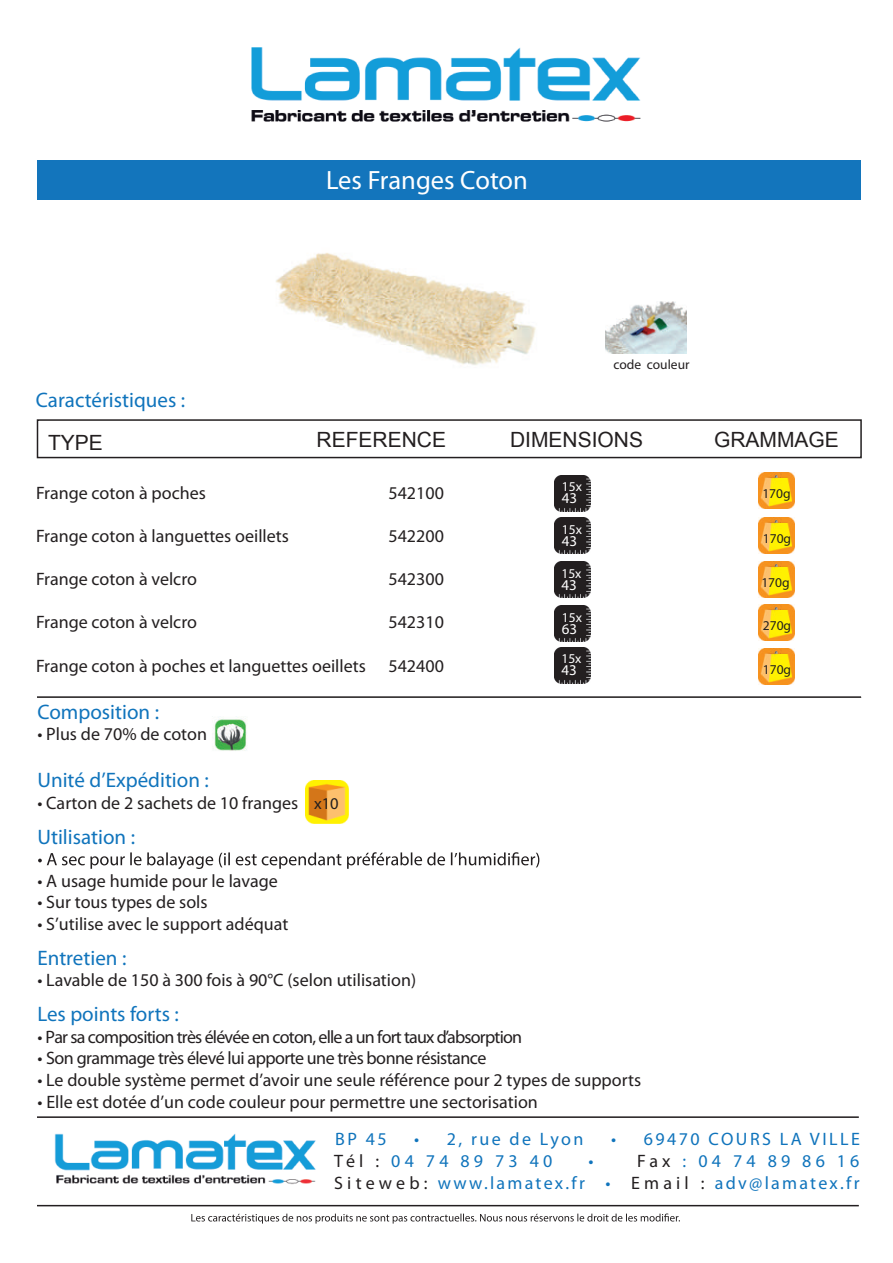
<style>
.page{position:relative;width:893px;height:1263px;background:#fff}
.page>*{position:absolute;margin:0;border:0;box-sizing:border-box;transform-origin:0 0}
.t1{font:26.55px "Myriad Pro";color:#fff}
.t2{font:21px "Myriad Pro";color:#1074bc}
.t3{font:21px "Arial";color:#231f20}
.t4{font:18px "Myriad Pro";color:#231f20}
.t5{font:18px/21.6px "Myriad Pro";letter-spacing:.135em;color:#1074bc;text-align:right}
.t6{font:18px "Myriad Pro";letter-spacing:-.045em;color:#231f20}
.t7{font:18px "Myriad Pro";letter-spacing:-.03em;color:#231f20}
.t8{font:18px "Myriad Pro";letter-spacing:.23em;color:#1074bc}
.t9{font:16.5px "Myriad Pro";color:#231f20}
.t10{font:15px "Myriad Pro";color:#fff}
.t11{font:13.5px "Myriad Pro";color:#231f20}
.t12{font:13.5px "Myriad Pro";color:#fff}
.s1{color:#231f20}
</style>
<div class="page">
<img style="left:759px;top:473px;width:35px;height:35px">
<img style="left:759px;top:518px;width:35px;height:36px">
<img style="left:759px;top:561px;width:35px;height:36px">
<img style="left:759px;top:605px;width:35px;height:35px">
<img style="left:759px;top:649px;width:35px;height:36px">
<img style="left:555px;top:475px;width:36px;height:36px">
<img style="left:555px;top:518px;width:36px;height:36px">
<img style="left:554px;top:561px;width:36px;height:36px">
<img style="left:555px;top:605px;width:36px;height:36px">
<img style="left:554px;top:647px;width:36px;height:36px">
<img style="left:269px;top:199px;width:273px;height:166px">
<img style="left:605px;top:302px;width:81px;height:52px">
<img style="left:213px;top:719px;width:34px;height:32px">
<img style="left:306px;top:781px;width:42px;height:42px">
<img style="left:54px;top:1133px;width:262px;height:52px">
<hr style="left:37px;top:1116px;width:822px;height:2px;background:#231f20">
<hr style="left:37px;top:1205px;width:822px;height:1px;background:#231f20">
<svg style="left:191px;top:1213px;width:489px;height:10px"></svg>
<div style="left:37px;top:160px;width:824px;height:39px;background:#1375bc"></div>
<div style="left:37px;top:419px;width:825px;height:39px;border:2px solid #231f20"></div>
<img style="left:251px;top:47px;width:390px;height:75px">
<svg style="left:38px;top:852px;width:501px;height:17px"></svg>
<hr style="left:37px;top:696px;width:824px;height:2px;background:#231f20">
<p class="t2" style="left:36px;top:387px;width:151px">Caractéristiques :</p>
<h1 class="t1" style="left:326px;top:163px;width:203px">Les Franges Coton</h1>
<p class="t11" style="left:613px;top:356px;width:78px">code couleur</p>
<p class="t3" style="left:48px;top:428px;width:56px">TYPE</p>
<p class="t3" style="left:316px;top:425px;width:131px">REFERENCE</p>
<p class="t3" style="left:510px;top:425px;width:135px">DIMENSIONS</p>
<p class="t3" style="left:714px;top:425px;width:126px">GRAMMAGE</p>
<p class="t4" style="left:36px;top:482px;width:171px">Frange coton à poches</p>
<p class="t4" style="left:36px;top:525px;width:254px">Frange coton à languettes oeillets</p>
<p class="t4" style="left:36px;top:568px;width:162px">Frange coton à velcro</p>
<p class="t4" style="left:36px;top:611px;width:162px">Frange coton à velcro</p>
<p class="t4" style="left:36px;top:654px;width:331px">Frange coton à poches et languettes oeillets</p>
<p class="t4" style="left:388px;top:482px;width:57px">542100</p>
<p class="t4" style="left:388px;top:525px;width:57px">542200</p>
<p class="t4" style="left:388px;top:568px;width:57px">542300</p>
<p class="t4" style="left:388px;top:611px;width:57px">542310</p>
<p class="t4" style="left:388px;top:654px;width:57px">542400</p>
<p class="t12" style="left:562px;top:479px;width:22px">15x</p>
<p class="t10" style="left:562px;top:489px;width:17px">43</p>
<p class="t12" style="left:562px;top:521px;width:22px">15x</p>
<p class="t10" style="left:562px;top:532px;width:17px">43</p>
<p class="t12" style="left:561px;top:565px;width:22px">15x</p>
<p class="t10" style="left:561px;top:575px;width:17px">43</p>
<p class="t12" style="left:562px;top:609px;width:22px">15x</p>
<p class="t10" style="left:562px;top:619px;width:17px">63</p>
<p class="t12" style="left:561px;top:650px;width:22px">15x</p>
<p class="t10" style="left:561px;top:661px;width:17px">43</p>
<p class="t2" style="left:37px;top:699px;width:123px">Composition :</p>
<p class="t4" style="left:37px;top:723px;width:171px">• Plus de 70% de coton</p>
<p class="t2" style="left:37px;top:767px;width:173px">Unité d’Expédition :</p>
<p class="t4" style="left:37px;top:792px;width:262px">• Carton de 2 sachets de 10 franges</p>
<p class="t2" style="left:37px;top:824px;width:99px">Utilisation :</p>
<p class="t4" style="left:37px;top:870px;width:242px">• A usage humide pour le lavage</p>
<p class="t4" style="left:37px;top:891px;width:172px">• Sur tous types de sols</p>
<p class="t4" style="left:37px;top:913px;width:252px">• S’utilise avec le support adéquat</p>
<p class="t2" style="left:37px;top:945px;width:90px">Entretien :</p>
<p class="t4" style="left:37px;top:969px;width:380px">• Lavable de 150 à 300 fois à 90°C (selon utilisation)</p>
<p class="t2" style="left:37px;top:1001px;width:143px">Les points forts :</p>
<p class="t6" style="left:37px;top:1026px;width:486px">• Par sa composition très élévée en coton, elle a un fort taux d’absorption</p>
<p class="t7" style="left:37px;top:1047px;width:450px">• Son grammage très élevé lui apporte une très bonne résistance</p>
<p class="t4" style="left:37px;top:1069px;width:605px">• Le double système permet d’avoir une seule référence pour 2 types de supports</p>
<p class="t4" style="left:37px;top:1090px;width:502px">• Elle est dotée d’un code couleur pour permettre une sectorisation</p>
<p class="t9" style="left:314px;top:793px;width:26px">x10</p>
<p class="t11" style="left:762px;top:485px;width:30px">170g</p>
<p class="t11" style="left:763px;top:530px;width:30px">170g</p>
<p class="t11" style="left:761px;top:574px;width:30px">170g</p>
<p class="t11" style="left:763px;top:617px;width:30px">270g</p>
<p class="t11" style="left:763px;top:661px;width:30px">170g</p>
<p class="t5" style="left:335px;top:1128px;width:53px">BP 45</p>
<p class="t5" style="left:414px;top:1128px;width:171px">• 2, rue de Lyon</p>
<p class="t5" style="left:611px;top:1128px;width:250px">• 69470 COURS LA VILLE</p>
<p class="t8" style="left:334px;top:1150px;width:220px"><span class="s1">Tél :</span> 04 74 89 73 40</p>
<p class="t5" style="left:588px;top:1150px;width:7px">•</p>
<p class="t5" style="left:334px;top:1150px;width:527px"><span class="s1">Fax</span> : 04 74 89 86 16<br><span class="s1">Siteweb:</span> www.lamatex.fr • <span class="s1">Email :</span> adv@lamatex.fr</p>
</div>
